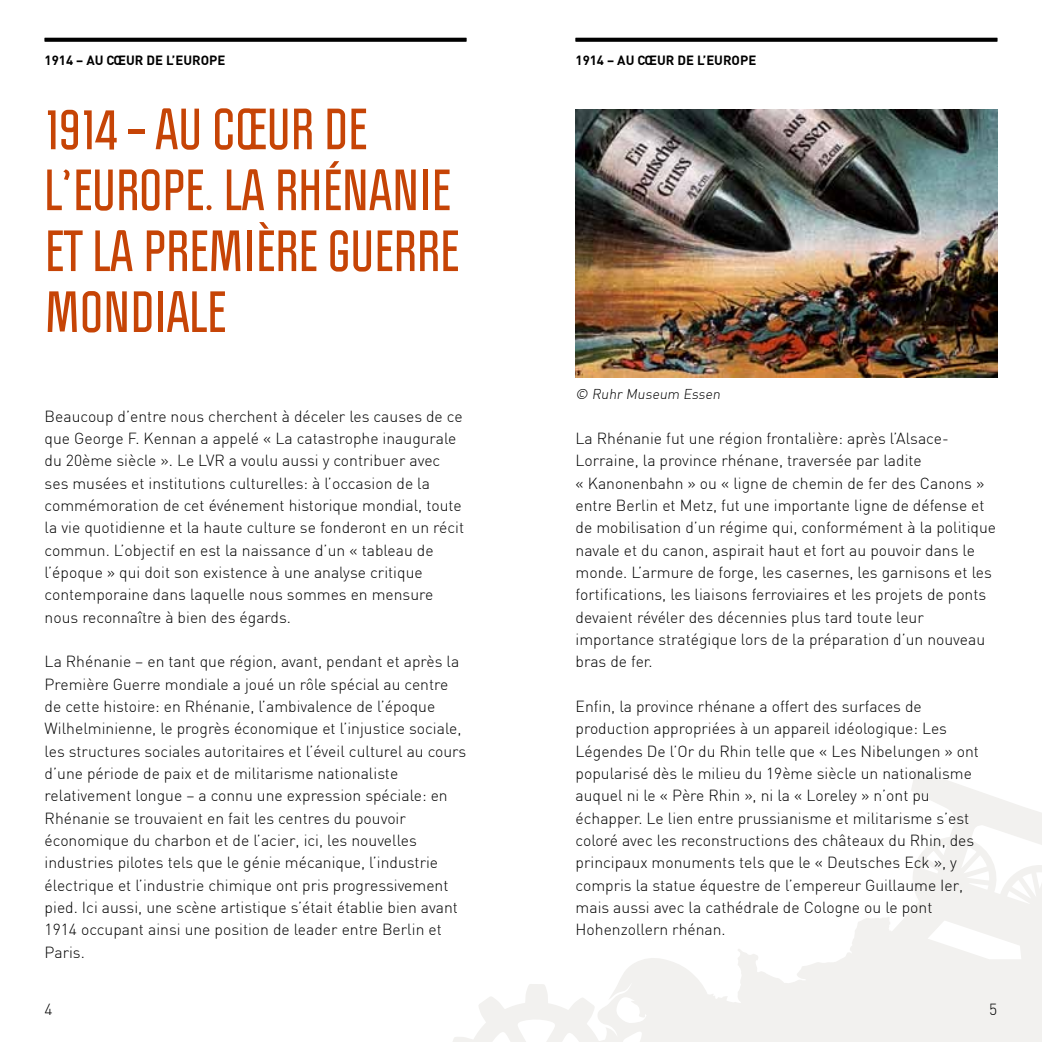
<style>
.page{position:relative;width:1042px;height:1042px;background:#fff}
.page>*{position:absolute;margin:0;border:0;box-sizing:border-box;transform-origin:0 0}
.t1{font:700 50.75px/60.9px "Politica";color:#c64406}
.t2{font:300 15.75px/22.4px "DIN";color:#000}
.t3{font:300 14px "DIN";color:#000}
.t4{font:700 13.12px "DIN";color:#000}
</style>
<div class="page">
<svg style="left:453px;top:770px;width:589px;height:272px"></svg>
<svg style="left:45px;top:38px;width:421px;height:4px;background:#0c0c0c"></svg>
<svg style="left:575px;top:38px;width:422px;height:4px;background:#0c0c0c"></svg>
<img style="left:575px;top:109px;width:422px;height:268px">
<p class="t4" style="left:45px;top:51px;width:182px">1914 – AU CŒUR DE L’EUROPE</p>
<p class="t4" style="left:575px;top:51px;width:182px">1914 – AU CŒUR DE L’EUROPE</p>
<h1 class="t1" style="left:45px;top:99px;width:416px">1914 – AU CŒUR DE<br>L’EUROPE. LA RHÉNANIE<br>ET LA PREMIÈRE GUERRE<br>MONDIALE</h1>
<p class="t2" style="left:45px;top:405px;width:421px">Beaucoup d’entre nous cherchent à déceler les causes de ce que George F. Kennan a appelé « La catastrophe inaugurale du 20ème siècle ». Le LVR a voulu aussi y contribuer avec ses musées et institutions culturelles: à l’occasion de la commémoration de cet événement historique mondial, toute la vie quotidienne et la haute culture se fonderont en un récit commun. L’objectif en est la naissance d’un « tableau de l’époque » qui doit son existence à une analyse critique contemporaine dans laquelle nous sommes en mensure nous reconnaître à bien des égards.</p>
<p class="t2" style="left:45px;top:650px;width:423px">La Rhénanie – en tant que région, avant, pendant et après la Première Guerre mondiale a joué un rôle spécial au centre de cette histoire: en Rhénanie, l’ambivalence de l’époque Wilhelminienne, le progrès économique et l’injustice sociale, les structures sociales autoritaires et l’éveil culturel au cours d’une période de paix et de militarisme nationaliste relativement longue – a connu une expression spéciale: en Rhénanie se trouvaient en fait les centres du pouvoir économique du charbon et de l’acier, ici, les nouvelles industries pilotes tels que le génie mécanique, l’industrie électrique et l’industrie chimique ont pris progressivement pied. Ici aussi, une scène artistique s’était établie bien avant 1914 occupant ainsi une position de leader entre Berlin et Paris.</p>
<p class="t3" style="left:575px;top:386px;width:149px">© Ruhr Museum Essen</p>
<p class="t2" style="left:575px;top:427px;width:422px">La Rhénanie fut une région frontalière: après l’Alsace-Lorraine, la province rhénane, traversée par ladite<br>« Kanonenbahn » ou « ligne de chemin de fer des Canons » entre Berlin et Metz, fut une importante ligne de défense et de mobilisation d’un régime qui, conformément à la politique navale et du canon, aspirait haut et fort au pouvoir dans le monde. L’armure de forge, les casernes, les garnisons et les fortifications, les liaisons ferroviaires et les projets de ponts devaient révéler des décennies plus tard toute leur importance stratégique lors de la préparation d’un nouveau bras de fer.</p>
<p class="t2" style="left:575px;top:695px;width:405px">Enfin, la province rhénane a offert des surfaces de production appropriées à un appareil idéologique: Les Légendes De l’Or du Rhin telle que « Les Nibelungen » ont popularisé dès le milieu du 19ème siècle un nationalisme auquel ni le « Père Rhin », ni la « Loreley » n’ont pu échapper. Le lien entre prussianisme et militarisme s’est coloré avec les reconstructions des châteaux du Rhin, des principaux monuments tels que le « Deutsches Eck », y compris la statue équestre de l’empereur Guillaume Ier, mais aussi avec la cathédrale de Cologne ou le pont Hohenzollern rhénan.</p>
<p class="t2" style="left:45px;top:997px;width:10px">4</p>
<p class="t2" style="left:989px;top:997px;width:10px">5</p>
</div>
